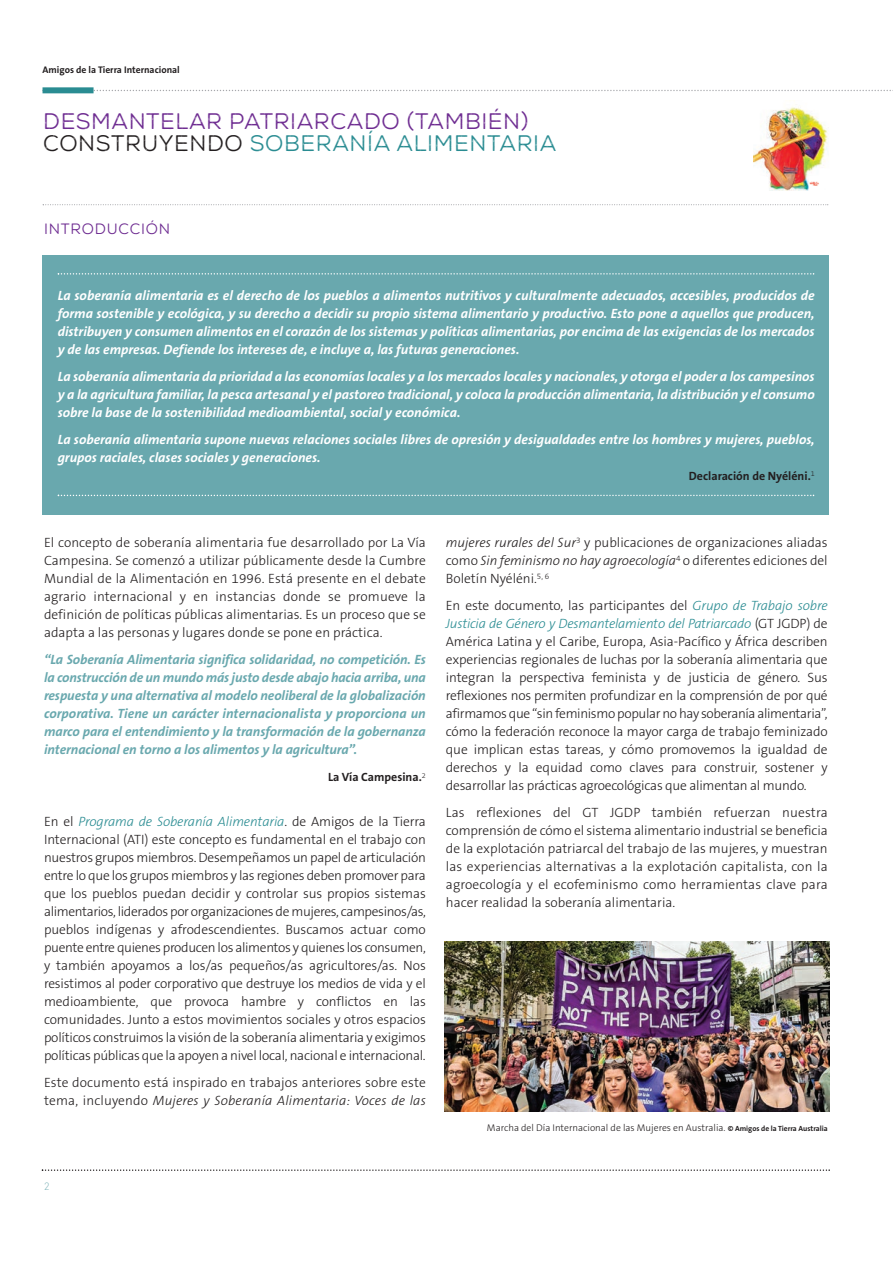
<style>
.page{position:relative;width:893px;height:1263px;background:#fff}
.page>*{position:absolute;margin:0;border:0;box-sizing:border-box;transform-origin:0 0}
.t1{font:22.5px/22.5px "Nexa Rust Sans Book 01";letter-spacing:.025em;color:#6e2c91}
.t2{font:15px "Nexa Rust Sans";letter-spacing:.05em;color:#6e2c91}
.t3{font:300 13.5px/18px "The Sans B3";color:#231f20;text-align:justify}
.t4{font:italic 700 13.5px/18px "The Sans B7";color:#fff;text-align:justify}
.t5{font:italic 700 13.5px/18px "The Sans B7";letter-spacing:-.005em;color:#69a8ae;text-align:justify}
.t6{font:700 12px "The Sans B7";color:#231f20}
.t7{font:300 9.75px "The Sans B3";color:#231f20}
.t8{font:700 9.6px "The Sans B7";color:#231f20}
.s1{color:#231f20}
.s2{color:#2a8c92}
.s3{font-style:italic;color:#2a8c92}
.s4{font-style:italic}
.s5{font-family:"The Sans B7";font-weight:700;font-size:7.5px}
</style>
<div class="page">
<svg style="left:43px;top:204px;width:785px;height:1px"></svg>
<div style="left:43px;top:87px;width:51px;height:6px;background:#2a8c92"></div>
<svg style="left:42px;top:1169px;width:788px;height:2px"></svg>
<div style="left:43px;top:255px;width:786px;height:259px;background:#69a8ae"></div>
<svg style="left:58px;top:273px;width:756px;height:2px"></svg>
<svg style="left:58px;top:495px;width:756px;height:1px"></svg>
<img style="left:444px;top:942px;width:385px;height:170px">
<svg style="left:43px;top:90px;width:850px;height:4px"></svg>
<img style="left:753px;top:106px;width:75px;height:85px">
<img style="left:810px;top:176px;width:15px;height:15px">
<p class="t8" style="left:43px;top:66px;width:139px">Amigos de la Tierra Internacional</p>
<p class="t1" style="left:43px;top:110px;width:515px">DESMANTELAR PATRIARCADO (TAMBIÉN)<br><span class="s1">CONSTRUYENDO</span> <span class="s2">SOBERANÍA ALIMENTARIA</span></p>
<p class="t2" style="left:44px;top:220px;width:128px">INTRODUCCIÓN</p>
<p class="t4" style="left:58px;top:287px;width:758px">La soberanía alimentaria es el derecho de los pueblos a alimentos nutritivos y culturalmente adecuados, accesibles, producidos de forma sostenible y ecológica, y su derecho a decidir su propio sistema alimentario y productivo. Esto pone a aquellos que producen, distribuyen y consumen alimentos en el corazón de los sistemas y políticas alimentarias, por encima de las exigencias de los mercados y de las empresas. Defiende los intereses de, e incluye a, las futuras generaciones.</p>
<p class="t4" style="left:58px;top:368px;width:758px">La soberanía alimentaria da prioridad a las economías locales y a los mercados locales y nacionales, y otorga el poder a los campesinos y a la agricultura familiar, la pesca artesanal y el pastoreo tradicional, y coloca la producción alimentaria, la distribución y el consumo sobre la base de la sostenibilidad medioambiental, social y económica.</p>
<p class="t4" style="left:58px;top:431px;width:758px">La soberanía alimentaria supone nuevas relaciones sociales libres de opresión y desigualdades entre los hombres y mujeres, pueblos, grupos raciales, clases sociales y generaciones.</p>
<p class="t6" style="left:689px;top:471px;width:127px">Declaración de Nyéléni.<sup>1</sup></p>
<p class="t3" style="left:44px;top:535px;width:383px">El concepto de soberanía alimentaria fue desarrollado por La Vía Campesina. Se comenzó a utilizar públicamente desde la Cumbre Mundial de la Alimentación en 1996. Está presente en el debate agrario internacional y en instancias donde se promueve la definición de políticas públicas alimentarias. Es un proceso que se adapta a las personas y lugares donde se pone en práctica.</p>
<p class="t5" style="left:44px;top:651px;width:383px">“La Soberanía Alimentaria significa solidaridad, no competición. Es la construcción de un mundo más justo desde abajo hacia arriba, una respuesta y una alternativa al modelo neoliberal de la globalización corporativa. Tiene un carácter internacionalista y proporciona un marco para el entendimiento y la transformación de la gobernanza internacional en torno a los alimentos y la agricultura”.</p>
<p class="t6" style="left:328px;top:772px;width:99px">La Vía Campesina.<sup>2</sup></p>
<p class="t3" style="left:44px;top:814px;width:383px">En el <span class="s3">Programa de Soberanía Alimentaria</span>. de Amigos de la Tierra Internacional (ATI) este concepto es fundamental en el trabajo con nuestros grupos miembros. Desempeñamos un papel de articulación entre lo que los grupos miembros y las regiones deben promover para que los pueblos puedan decidir y controlar sus propios sistemas alimentarios, liderados por organizaciones de mujeres, campesinos/as, pueblos indígenas y afrodescendientes. Buscamos actuar como puente entre quienes producen los alimentos y quienes los consumen, y también apoyamos a los/as pequeños/as agricultores/as. Nos resistimos al poder corporativo que destruye los medios de vida y el medioambiente, que provoca hambre y conflictos en las comunidades. Junto a estos movimientos sociales y otros espacios políticos construimos la visión de la soberanía alimentaria y exigimos políticas públicas que la apoyen a nivel local, nacional e internacional.</p>
<p class="t3" style="left:44px;top:1075px;width:383px">Este documento está inspirado en trabajos anteriores sobre este tema, incluyendo <span class="s4">Mujeres y Soberanía Alimentaria: Voces de las</span></p>
<p class="t3" style="left:446px;top:535px;width:383px"><span class="s4">mujeres rurales del Sur</span><sup>3</sup> y publicaciones de organizaciones aliadas como <span class="s4">Sin feminismo no hay agroecología</span><sup>4</sup> o diferentes ediciones del Boletín Nyéléni.<sup>5,</sup> <sup>6</sup></p>
<p class="t3" style="left:446px;top:598px;width:383px">En este documento, las participantes del <span class="s3">Grupo de Trabajo sobre Justicia de Género y Desmantelamiento del Patriarcado</span> (GT JGDP) de América Latina y el Caribe, Europa, Asia-Pacífico y África describen experiencias regionales de luchas por la soberanía alimentaria que integran la perspectiva feminista y de justicia de género. Sus reflexiones nos permiten profundizar en la comprensión de por qué afirmamos que “sin feminismo popular no hay soberanía alimentaria”, cómo la federación reconoce la mayor carga de trabajo feminizado que implican estas tareas, y cómo promovemos la igualdad de derechos y la equidad como claves para construir, sostener y desarrollar las prácticas agroecológicas que alimentan al mundo.</p>
<p class="t3" style="left:446px;top:805px;width:383px">Las reflexiones del GT JGDP también refuerzan nuestra comprensión de cómo el sistema alimentario industrial se beneficia de la explotación patriarcal del trabajo de las mujeres, y muestran las experiencias alternativas a la explotación capitalista, con la agroecología y el ecofeminismo como herramientas clave para hacer realidad la soberanía alimentaria.</p>
<p class="t7" style="left:487px;top:1124px;width:342px">Marcha del Día Internacional de las Mujeres en Australia. <span class="s5">© Amigos de la Tierra Australia</span></p>
</div>
